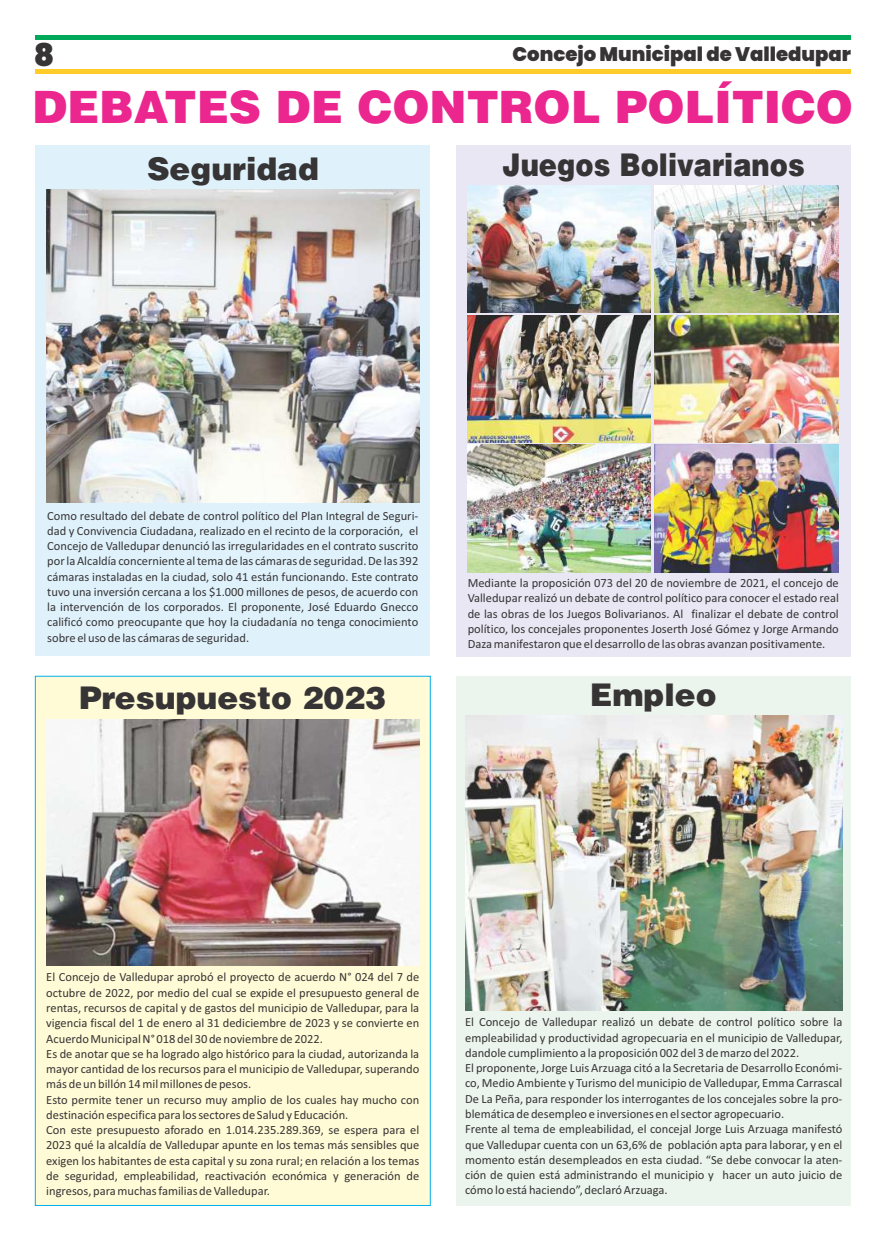
<style>
.page{position:relative;width:886px;height:1241px;background:#fff}
.page>*{position:absolute;margin:0;border:0;box-sizing:border-box;transform-origin:0 0}
.t1{font:900 44.62px "Helvetica LT Std";color:#ec268f}
.t2{font:900 31.25px "Helvetica LT Std";color:#373435}
.t3{font:900 31.25px "Helvetica LT Std";color:#373435;scale:.87 1}
.t4{font:900 31.25px "Poppins";color:#373435}
.t5{font:900 19.62px "Poppins";color:#373435}
.t6{font:12.5px/15.2px "Calibri";color:#373435}
</style>
<div class="page">
<div style="left:35px;top:146px;width:395px;height:510px;background:#dff2fc"></div>
<div style="left:35px;top:69px;width:816px;height:5px;background:#ffcc29"></div>
<div style="left:35px;top:35px;width:816px;height:5px;background:#00a859"></div>
<div style="left:456px;top:676px;width:395px;height:529px;background:#ebf5ee"></div>
<img style="left:465px;top:715px;width:377px;height:295px">
<div style="left:456px;top:146px;width:395px;height:510px;background:#e8e7f3"></div>
<img style="left:654px;top:185px;width:185px;height:127px">
<img style="left:468px;top:185px;width:183px;height:127px">
<img style="left:654px;top:315px;width:185px;height:127px">
<img style="left:468px;top:315px;width:183px;height:127px">
<img style="left:654px;top:445px;width:185px;height:127px">
<img style="left:468px;top:445px;width:183px;height:127px">
<img style="left:46px;top:189px;width:373px;height:313px">
<div style="left:35px;top:676px;width:395px;height:529px;background:#fffbd6"></div>
<img style="left:46px;top:719px;width:373px;height:246px">
<h2 class="t4" style="left:34px;top:33px;width:22px">8</h2>
<h3 class="t5" style="left:512px;top:40px;width:340px">Concejo Municipal de Valledupar</h3>
<h1 class="t1" style="left:32px;top:91px;width:822px">DEBATES DE CONTROL POLÍTICO</h1>
<h2 class="t2" style="left:147px;top:157px;width:173px">Seguridad</h2>
<h2 class="t3" style="left:502px;top:154px;width:349px">Juegos Bolivarianos</h2>
<p class="t6" style="left:47px;top:508px;width:373px;text-align:justify">Como resultado del debate de control político del Plan Integral de Seguri&shy;dad y Convivencia Ciudadana, realizado en el recinto de la corporación, el Concejo de Valledupar denunció las irregularidades en el contrato suscrito por la Alcaldía concerniente al tema de las cámaras de seguridad. De las 392 cámaras instaladas en la ciudad, solo 41 están funcionando. Este contrato tuvo una inversión cercana a los $1.000 millones de pesos, de acuerdo con la intervención de los corporados. El proponente, José Eduardo Gnecco calificó como preocupante que hoy la ciudadanía no tenga conocimiento sobre el uso de las cámaras de seguridad.</p>
<h2 class="t2" style="left:79px;top:686px;width:308px">Presupuesto 2023</h2>
<p class="t6" style="left:468px;top:576px;width:373px;text-align:justify">Mediante la proposición 073 del 20 de noviembre de 2021, el concejo de Valledupar realizó un debate de control político para conocer el estado real de las obras de los Juegos Bolivarianos. Al finalizar el debate de control político, los concejales proponentes Joserth José Gómez y Jorge Armando Daza manifestaron que el desarrollo de las obras avanzan positivamente.</p>
<h2 class="t2" style="left:590px;top:683px;width:128px">Empleo</h2>
<p class="t6" style="left:46px;top:970px;width:375px">El Concejo de Valledupar aprobó el proyecto de acuerdo N° 024 del 7 de octubre de 2022, por medio del cual se expide el presupuesto general de rentas, recursos de capital y de gastos del municipio de Valledupar, para la vigencia fiscal del 1 de enero al 31 dediciembre de 2023 y se convierte en Acuerdo Municipal N° 018 del 30 de noviembre de 2022.<br>Es de anotar que se ha logrado algo histórico para la ciudad, autorizanda la mayor cantidad de los recursos para el municipio de Valledupar, superando más de un billón 14 mil millones de pesos.<br>Esto permite tener un recurso muy amplio de los cuales hay mucho con destinación especifica para los sectores de Salud y Educación.<br>Con este presupuesto aforado en 1.014.235.289.369, se espera para el 2023 qué la alcaldía de Valledupar apunte en los temas más sensibles que exigen los habitantes de esta capital y su zona rural; en relación a los temas de seguridad, empleabilidad, reactivación económica y generación de ingresos, para muchas familias de Valledupar.</p>
<p class="t6" style="left:465px;top:1015px;width:379px">El Concejo de Valledupar realizó un debate de control político sobre la empleabilidad y productividad agropecuaria en el municipio de Valledupar, dandole cumplimiento a la proposición 002 del 3 de marzo del 2022.<br>El proponente, Jorge Luis Arzuaga citó a la Secretaria de Desarrollo Económi&shy;co, Medio Ambiente y Turismo del municipio de Valledupar, Emma Carrascal De La Peña, para responder los interrogantes de los concejales sobre la pro&shy;blemática de desempleo e inversiones en el sector agropecuario.<br>Frente al tema de empleabilidad, el concejal Jorge Luis Arzuaga manifestó que Valledupar cuenta con un 63,6% de población apta para laborar, y en el momento están desempleados en esta ciudad. “Se debe convocar la aten&shy;ción de quien está administrando el municipio y hacer un auto juicio de cómo lo está haciendo”, declaró Arzuaga.</p>
</div>
